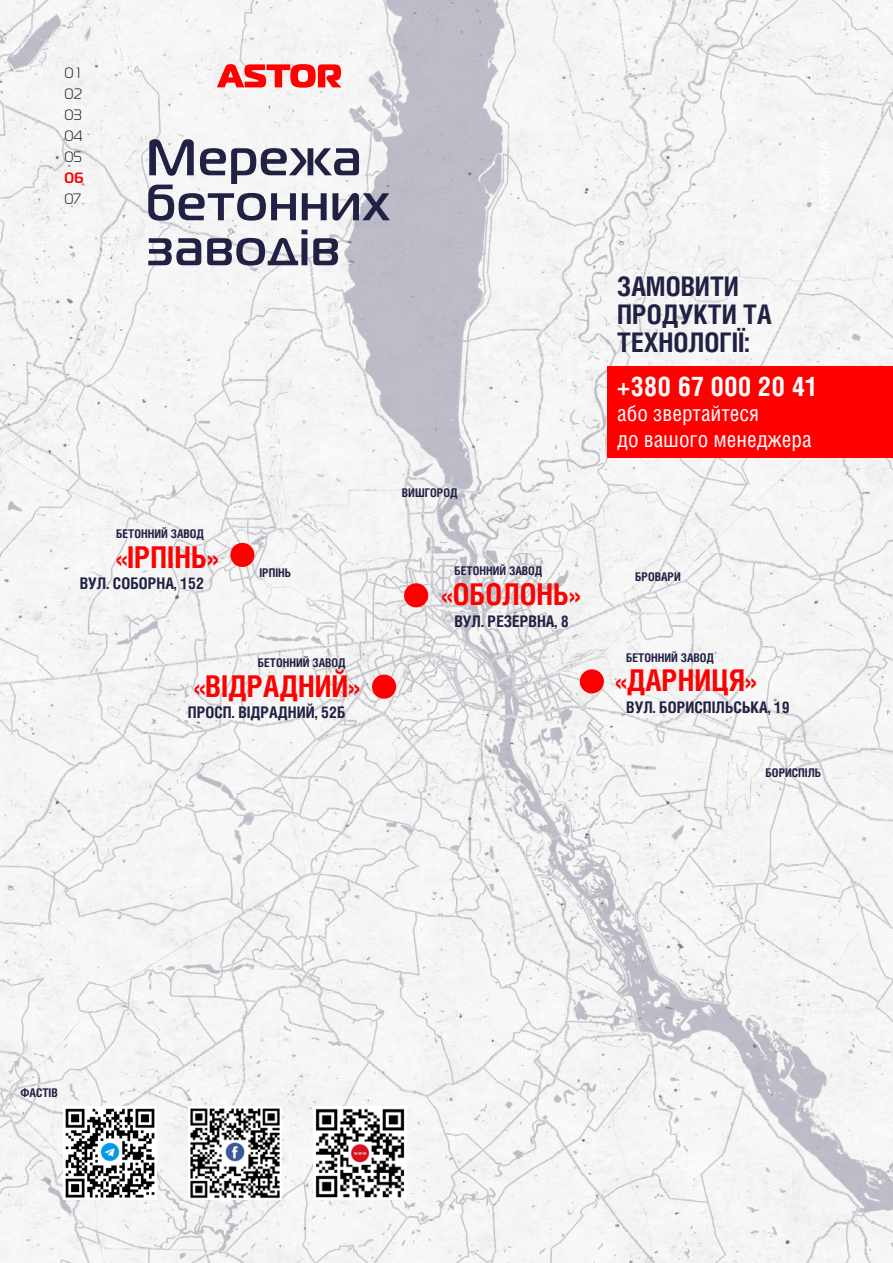
<style>
.page{position:relative;width:893px;height:1263px;background:#fff}
.page>*{position:absolute;margin:0;border:0;box-sizing:border-box;transform-origin:0 0}
.t1{font:700 51px/45px "Magistral C";letter-spacing:.035em;color:#202143}
.t2{font:700 30px "Helios Cond";color:#f00}
.t3{font:700 27px/27.9px "Helios Cond";color:#202143}
.t4{font:700 27px "Helios Cond";color:#fff}
.t5{font:22.05px/25.5px "Helios Cond";color:#fff}
.t6{font:700 16.05px "Helios Cond";color:#202143}
.t7{font:15px/21px "Magistral C";color:#1d1d1b}
.t8{font:700 15px "Magistral C";color:#f00}
.t9{font:700 12px "Helios Cond";color:#202143}
.t10{font:12px "Helios Cond";color:#fff}
</style>
<div class="page">
<img style="left:0;top:0;width:893px;height:1263px">
<div style="left:608px;top:366px;width:285px;height:91px;background:#f00"></div>
<svg style="left:217px;top:64px;width:124px;height:24px"></svg>
<div style="left:404px;top:583px;width:24px;height:24px;background:#f00;border-radius:50%"></div>
<div style="left:580px;top:669px;width:24px;height:24px;background:#f00;border-radius:50%"></div>
<div style="left:372px;top:674px;width:24px;height:25px;background:#f00;border-radius:50%"></div>
<div style="left:230px;top:543px;width:24px;height:24px;background:#f00;border-radius:50%"></div>
<img style="left:64px;top:1107px;width:92px;height:92px">
<img style="left:314px;top:1107px;width:92px;height:92px">
<img style="left:189px;top:1107px;width:92px;height:92px">
<p class="t7" style="left:64px;top:62px;width:20px">01<br>02<br>03<br>04<br>05</p>
<p class="t8" style="left:64px;top:168px;width:21px">06</p>
<p class="t7" style="left:64px;top:188px;width:18px">07</p>
<h1 class="t1" style="left:146px;top:134px;width:245px">Мережа бетонних заводів</h1>
<p class="t9" style="left:116px;top:527px;width:89px">БЕТОННИЙ ЗАВОД</p>
<h2 class="t2" style="left:116px;top:539px;width:104px">«ІРПІНЬ»</h2>
<h3 class="t6" style="left:80px;top:574px;width:126px">ВУЛ. СОБОРНА, 152</h3>
<p class="t9" style="left:259px;top:565px;width:33px">ІРПІНЬ</p>
<p class="t9" style="left:402px;top:485px;width:57px">ВИШГОРОД</p>
<p class="t9" style="left:454px;top:564px;width:89px">БЕТОННИЙ ЗАВОД</p>
<h2 class="t2" style="left:442px;top:576px;width:140px">«ОБОЛОНЬ»</h2>
<h3 class="t6" style="left:455px;top:611px;width:116px">ВУЛ. РЕЗЕРВНА, 8</h3>
<h3 class="t3" style="left:617px;top:272px;width:156px">ЗАМОВИТИ<br>ПРОДУКТИ ТА<br>ТЕХНОЛОГІЇ:</h3>
<h3 class="t4" style="left:617px;top:370px;width:202px">+380 67 000 20 41</h3>
<h3 class="t5" style="left:617px;top:400px;width:196px">або звертайтеся<br>до вашого менеджера</h3>
<p class="t9" style="left:635px;top:569px;width:47px">БРОВАРИ</p>
<p class="t10" style="left:442px;top:643px;width:24px">КИЇВ</p>
<p class="t9" style="left:258px;top:656px;width:89px">БЕТОННИЙ ЗАВОД</p>
<p class="t9" style="left:626px;top:650px;width:89px">БЕТОННИЙ ЗАВОД</p>
<h2 class="t2" style="left:194px;top:668px;width:167px">«ВІДРАДНИЙ»</h2>
<h2 class="t2" style="left:615px;top:662px;width:142px">«ДАРНИЦЯ»</h2>
<h3 class="t6" style="left:626px;top:697px;width:165px">ВУЛ. БОРИСПІЛЬСЬКА, 19</h3>
<h3 class="t6" style="left:188px;top:703px;width:159px">ПРОСП. ВІДРАДНИЙ, 52Б</h3>
<p class="t9" style="left:21px;top:1085px;width:39px">ФАСТІВ</p>
<p class="t10" style="left:517px;top:1045px;width:37px">ОБУХІВ</p>
<p class="t9" style="left:766px;top:765px;width:57px">БОРИСПІЛЬ</p>
</div>
